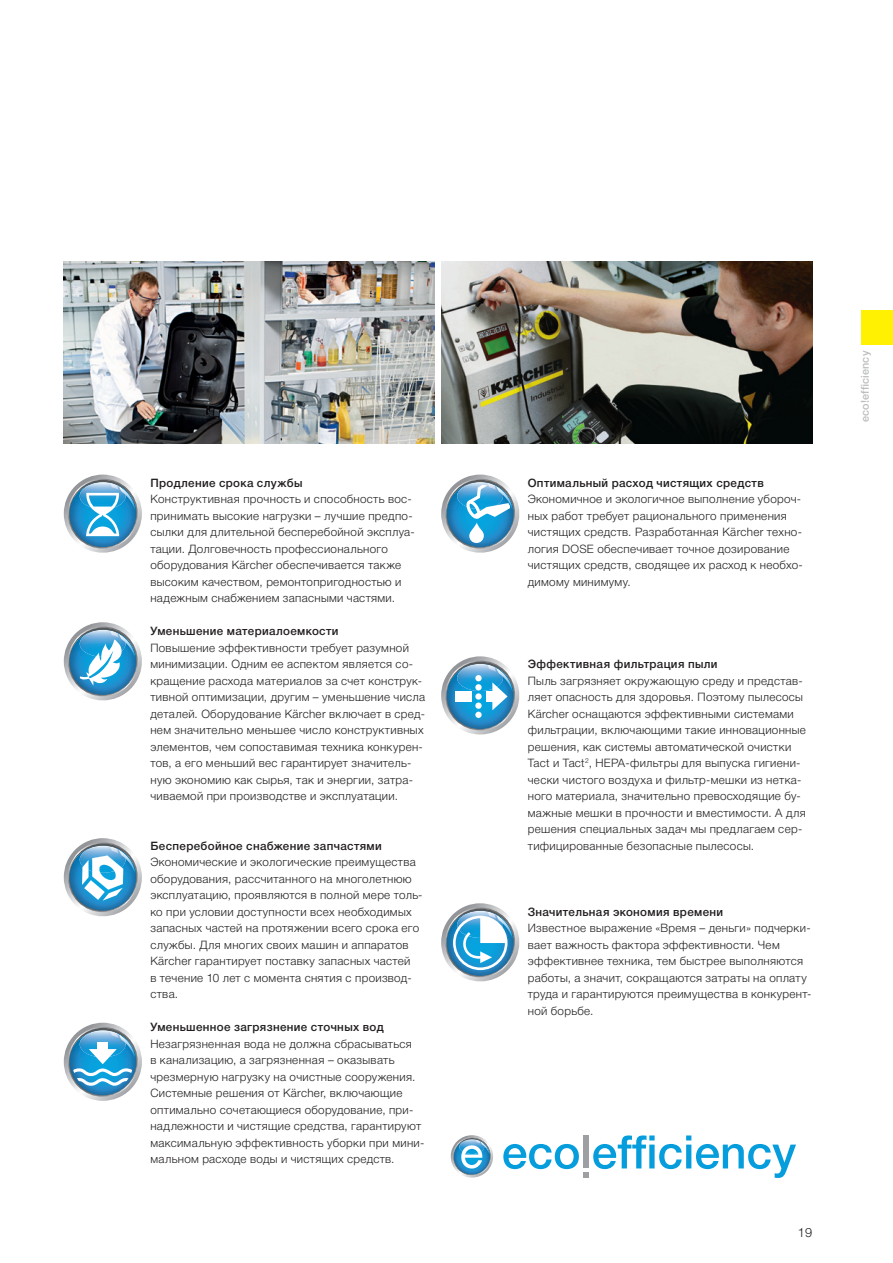
<style>
.page{position:relative;width:893px;height:1263px;background:#fff}
.page>*{position:absolute;margin:0;border:0;box-sizing:border-box;transform-origin:0 0}
.t1{font:300 12.75px "Helvetica Neue LT Pro";color:#231f20}
.t2{font:300 11.7px/16.5px "Helvetica Neue Cyr";letter-spacing:.03em;color:#231f20}
.t3{font:500 11.7px "Helvetica Neue Cyr";letter-spacing:.03em;color:#231f20}
.t4{font:500 10.8px "Helvetica Neue LT Pro";letter-spacing:.01em;color:#bcbdc0}
.s1{font-family:"Helvetica Neue LT Pro"}
</style>
<div class="page">
<div style="left:861px;top:310px;width:32px;height:34px;background:#fff101"></div>
<img style="left:441px;top:261px;width:371px;height:182px">
<svg style="left:503px;top:1135px;width:293px;height:43px"></svg>
<svg style="left:450px;top:1135px;width:43px;height:43px"></svg>
<img style="left:64px;top:261px;width:371px;height:182px">
<svg style="left:64px;top:622px;width:78px;height:79px"></svg>
<svg style="left:441px;top:475px;width:79px;height:78px"></svg>
<svg style="left:64px;top:475px;width:78px;height:78px"></svg>
<svg style="left:64px;top:838px;width:78px;height:79px"></svg>
<svg style="left:64px;top:1023px;width:78px;height:78px"></svg>
<svg style="left:441px;top:656px;width:79px;height:78px"></svg>
<div style="left:455px;top:691px;width:17px;height:11px;background:#fff"></div>
<div style="left:485px;top:691px;width:8px;height:11px;background:#fff"></div>
<svg style="left:441px;top:903px;width:79px;height:79px"></svg>
<p class="t3" style="left:150px;top:476px;width:153px">Продление срока службы</p>
<p class="t2" style="left:150px;top:491px;width:266px">Конструктивная прочность и способность вос&shy;принимать высокие нагрузки – лучшие предпо&shy;сылки для длительной бесперебойной эксплуа&shy;тации. Долговечность профессионального оборудования <span class="s1">Kärcher</span> обеспечивается также высоким качеством, ремонтопригодностью и надежным снабжением запасными частями.</p>
<p class="t3" style="left:150px;top:625px;width:190px">Уменьшение материалоемкости</p>
<p class="t2" style="left:150px;top:639px;width:276px">Повышение эффективности требует разумной минимизации. Одним ее аспектом является со&shy;кращение расхода материалов за счет конструк&shy;тивной оптимизации, другим – уменьшение числа деталей. Оборудование <span class="s1">Kärcher</span> включает в сред&shy;нем значительно меньшее число конструктивных элементов, чем сопоставимая техника конкурен&shy;тов, а его меньший вес гарантирует значитель&shy;ную экономию как сырья, так и энергии, затра&shy;чиваемой при производстве и эксплуатации.</p>
<p class="t3" style="left:150px;top:839px;width:233px">Бесперебойное снабжение запчастями</p>
<p class="t2" style="left:150px;top:854px;width:274px">Экономические и экологические преимущества оборудования, рассчитанного на многолетнюю эксплуатацию, проявляются в полной мере толь&shy;ко при условии доступности всех необходимых запасных частей на протяжении всего срока его службы. Для многих своих машин и аппаратов <span class="s1">Kärcher</span> гарантирует поставку запасных частей<br>в течение 10 лет с момента снятия с производ&shy;ства.</p>
<p class="t3" style="left:150px;top:1020px;width:235px">Уменьшенное загрязнение сточных вод</p>
<p class="t2" style="left:150px;top:1035px;width:274px">Незагрязненная вода не должна сбрасываться<br>в канализацию, а загрязненная – оказывать чрезмерную нагрузку на очистные сооружения.<br>Системные решения от <span class="s1">Kärcher</span>, включающие оптимально сочетающиеся оборудование, при&shy;надлежности и чистящие средства, гарантируют максимальную эффективность уборки при мини&shy;мальном расходе воды и чистящих средств.</p>
<p class="t3" style="left:528px;top:476px;width:237px">Оптимальный расход чистящих средств</p>
<p class="t2" style="left:528px;top:491px;width:277px">Экономичное и экологичное выполнение убороч&shy;ных работ требует рационального применения чистящих средств. Разработанная <span class="s1">Kärcher</span> техно&shy;логия DOSE обеспечивает точное дозирование чистящих средств, сводящее их расход к необхо&shy;димому минимуму.</p>
<p class="t3" style="left:528px;top:657px;width:191px">Эффективная фильтрация пыли</p>
<p class="t2" style="left:528px;top:672px;width:280px">Пыль загрязняет окружающую среду и представ&shy;ляет опасность для здоровья. Поэтому пылесосы <span class="s1">Kärcher</span> оснащаются эффективными системами фильтрации, включающими такие инновационные решения, как системы автоматической очистки Tact и Tact<sup>2</sup>, HEPA-фильтры для выпуска гигиени&shy;чески чистого воздуха и фильтр-мешки из нетка&shy;ного материала, значительно превосходящие бу&shy;мажные мешки в прочности и вместимости. А для решения специальных задач мы предлагаем сер&shy;тифицированные безопасные пылесосы.</p>
<p class="t3" style="left:528px;top:905px;width:197px">Значительная экономия времени</p>
<p class="t2" style="left:528px;top:920px;width:284px">Известное выражение «Время – деньги» подчерки&shy;вает важность фактора эффективности. Чем эффективнее техника, тем быстрее выполняются работы, а значит, сокращаются затраты на оплату труда и гарантируются преимущества в конкурент&shy;ной борьбе.</p>
<p class="t4" style="left:858px;top:422px;width:73px;rotate:-90deg">eco!efficiency</p>
<p class="t1" style="left:798px;top:1225px;width:16px">19</p>
</div>
